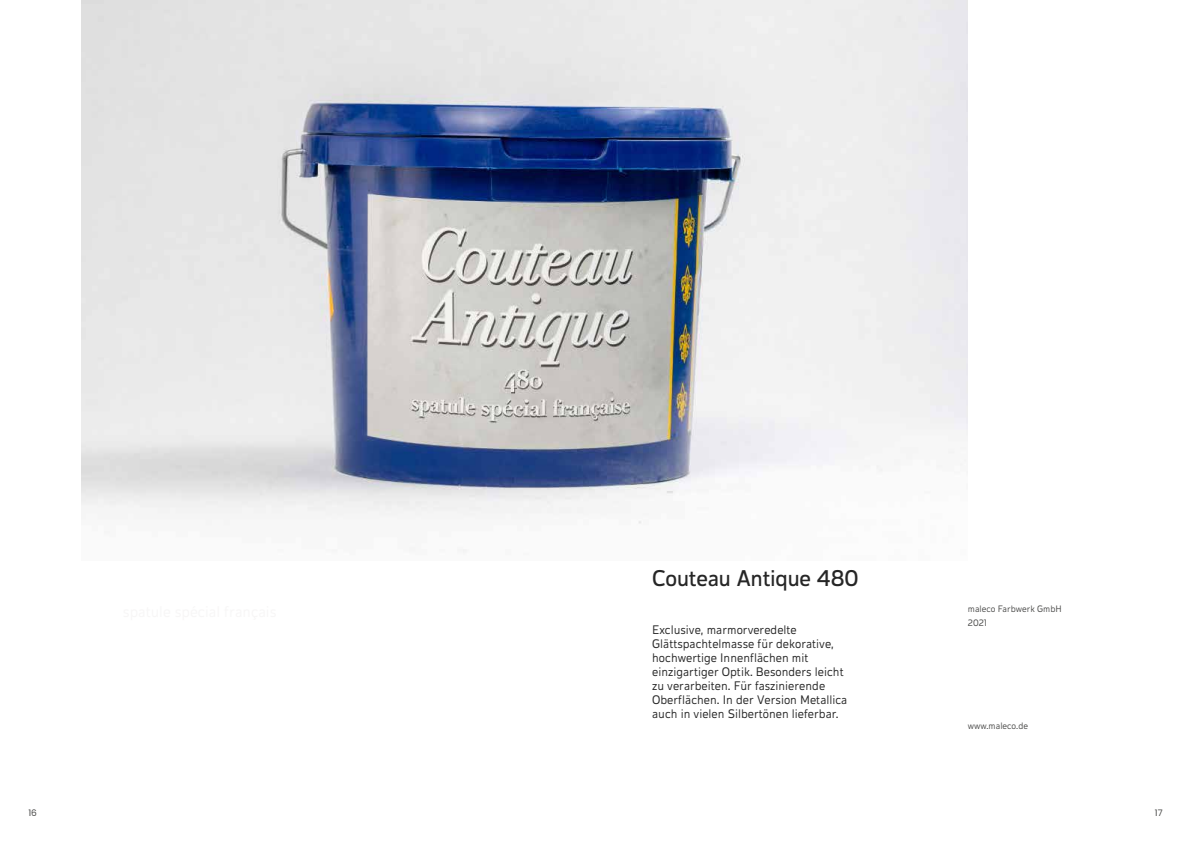
<style>
.page{position:relative;width:1191px;height:842px;background:#fff}
.page>*{position:absolute;margin:0;border:0;box-sizing:border-box;transform-origin:0 0}
.t1{font:500 22px "EB Corp";letter-spacing:-.015em;color:#262626}
.t2{font:12px/14px "EB Corp";color:#262626}
.t3{font:9px/14px "EB Corp";color:#4a4a49}
.t4{font:9px "Poppins";color:#4a4a49}
</style>
<div class="page">
<img style="left:81px;top:0;width:887px;height:553px">
<h1 class="t1" style="left:652px;top:564px;width:208px">Couteau Antique 480</h1>
<p class="t2" style="left:652px;top:623px;width:197px">Exclusive, marmorveredelte Glättspachtelmasse für dekorative, hochwertige Innenflächen mit einzigartiger Optik. Besonders leicht zu verarbeiten. Für faszinierende Oberflächen. In der Version Metallica auch in vielen Silbertönen lieferbar.</p>
<p class="t3" style="left:968px;top:602px;width:95px">maleco Farbwerk GmbH<br>2021</p>
<p class="t3" style="left:968px;top:718px;width:62px">www.maleco.de</p>
<p class="t4" style="left:28px;top:807px;width:10px">16</p>
<p class="t4" style="left:1154px;top:807px;width:9px">17</p>
</div>
